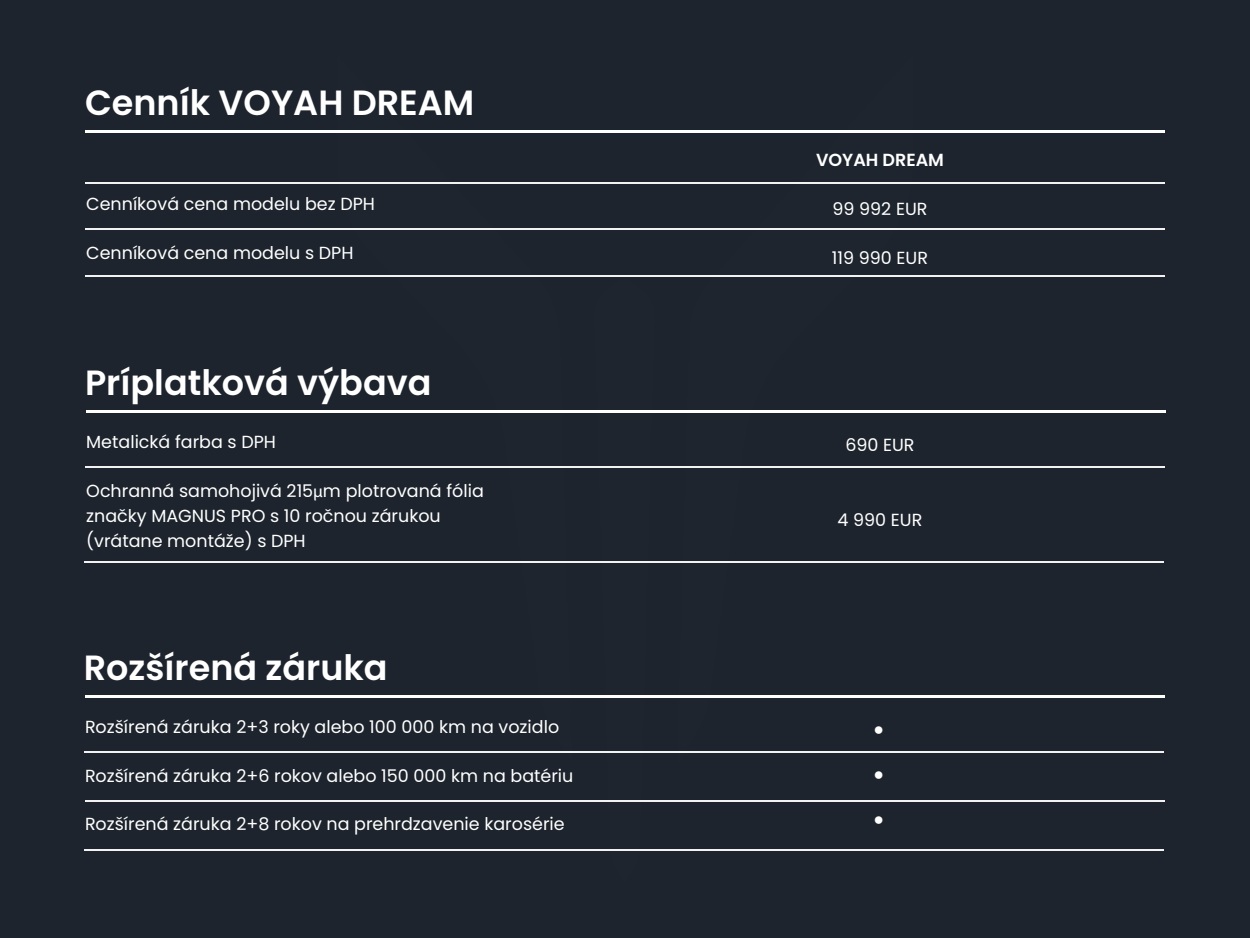
<style>
.page{position:relative;width:1250px;height:938px;background:#1d242d}
.page>*{position:absolute;margin:0;border:0;box-sizing:border-box;transform-origin:0 0}
.t1{font:600 35px "Poppins";color:#fff}
.t2{font:17.5px/25px "Poppins";color:#fff}
.t3{font:600 17.5px "Poppins";color:#fff}
.t4{font:17.5px "Arial";color:#fff}
.s1{font-family:"Myriad Pro"}
</style>
<div class="page">
<svg style="left:677px;top:132px;width:237px;height:621px"></svg>
<svg style="left:336px;top:132px;width:236px;height:621px"></svg>
<svg style="left:594px;top:412px;width:61px;height:439px"></svg>
<hr style="left:85px;top:130px;width:1080px;height:2px;background:#fff">
<hr style="left:86px;top:410px;width:1080px;height:2px;background:#fff">
<hr style="left:85px;top:182px;width:1080px;height:2px;background:#f2f2f2">
<hr style="left:85px;top:229px;width:1080px;height:1px;background:#f2f2f2">
<hr style="left:85px;top:275px;width:1080px;height:1px;background:#f2f2f2">
<hr style="left:85px;top:466px;width:1080px;height:2px;background:#f2f2f2">
<hr style="left:84px;top:561px;width:1080px;height:1px;background:#f2f2f2">
<hr style="left:85px;top:695px;width:1080px;height:3px;background:#fff">
<hr style="left:84px;top:751px;width:1080px;height:1px;background:#f2f2f2">
<hr style="left:85px;top:800px;width:1080px;height:1px;background:#f2f2f2">
<hr style="left:84px;top:849px;width:1080px;height:1px;background:#f2f2f2">
<h1 class="t1" style="left:85px;top:82px;width:391px">Cenník VOYAH DREAM</h1>
<p class="t2" style="left:86px;top:191px;width:290px">Cenníková cena modelu bez DPH</p>
<p class="t2" style="left:86px;top:240px;width:269px">Cenníková cena modelu s DPH</p>
<h1 class="t1" style="left:85px;top:362px;width:348px">Príplatková výbava</h1>
<p class="t2" style="left:86px;top:429px;width:191px">Metalická farba s DPH</p>
<p class="t2" style="left:86px;top:478px;width:399px">Ochranná samohojivá 215<span class="s1">μ</span>m plotrovaná fólia značky MAGNUS PRO s 10 ročnou zárukou (vrátane montáže) s DPH</p>
<h1 class="t1" style="left:84px;top:647px;width:305px">Rozšírená záruka</h1>
<p class="t2" style="left:85px;top:714px;width:476px">Rozšírená záruka 2+3 roky alebo 100 000 km na vozidlo</p>
<p class="t2" style="left:85px;top:763px;width:490px">Rozšírená záruka 2+6 rokov alebo 150 000 km na batériu</p>
<p class="t2" style="left:85px;top:811px;width:481px">Rozšírená záruka 2+8 rokov na prehrdzavenie karosérie</p>
<p class="t3" style="left:816px;top:150px;width:129px">VOYAH DREAM</p>
<p class="t2" style="left:833px;top:197px;width:96px">99 992 EUR</p>
<p class="t2" style="left:832px;top:245px;width:98px">119 990 EUR</p>
<p class="t2" style="left:845px;top:432px;width:71px">690 EUR</p>
<p class="t2" style="left:838px;top:507px;width:86px">4 990 EUR</p>
<p class="t4" style="left:873px;top:716px;width:12px">●</p>
<p class="t4" style="left:873px;top:761px;width:12px">●</p>
<p class="t4" style="left:873px;top:806px;width:12px">●</p>
</div>
